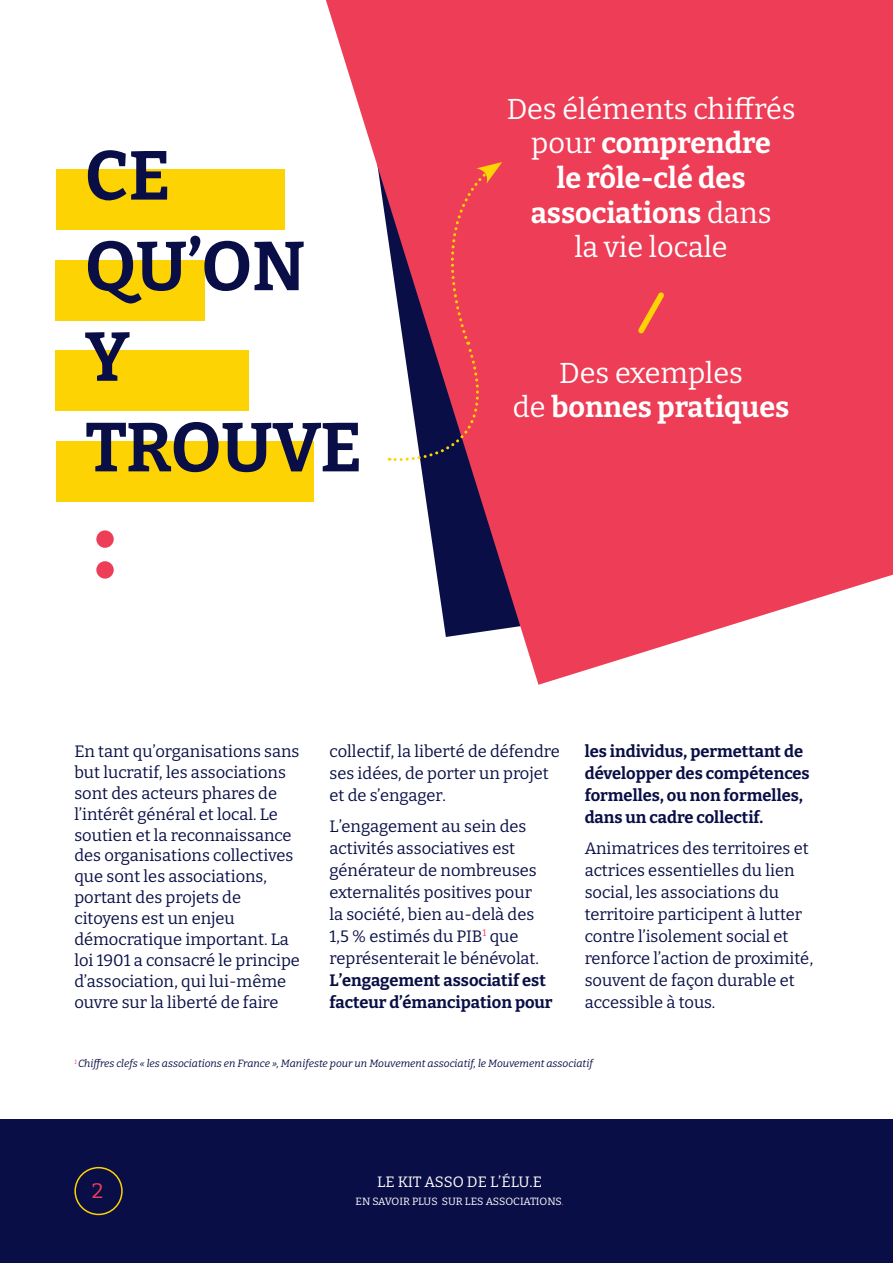
<style>
.page{position:relative;width:893px;height:1263px;background:#fff}
.page>*{position:absolute;margin:0;border:0;box-sizing:border-box;transform-origin:0 0}
.t1{font:700 69px "Bitter";color:#090f46}
.t2{font:28.8px/34.5px "Bitter";color:#fff;text-align:center}
.t3{font:700 28.8px/34.5px "Bitter";color:#fff;text-align:center}
.t4{font:21px "Bitter";color:#ee3d56}
.t5{font:16.5px/22px "Bitter";color:#090f46}
.t6{font:700 16.5px/22px "Bitter";color:#090f46}
.t7{font:15px "Bitter";color:#fff}
.t8{font:italic 10.5px "Bitter";color:#090f46}
.t9{font:10.5px "Bitter";color:#fff}
.s1{font-weight:700}
.s2{font-weight:400}
.s3{color:#ee3d56}
</style>
<div class="page">
<div style="left:0;top:1119px;width:893px;height:144px;background:#090f46"></div>
<div style="left:74px;top:1167px;width:49px;height:48px;border:2px solid #fed304;border-radius:50%"></div>
<svg style="left:326px;top:0;width:567px;height:685px;fill:#ee3d56"></svg>
<div style="left:56px;top:169px;width:229px;height:61px;background:#fed304"></div>
<div style="left:56px;top:260px;width:149px;height:61px;background:#fed304"></div>
<div style="left:56px;top:350px;width:193px;height:61px;background:#fed304"></div>
<div style="left:56px;top:441px;width:257px;height:61px;background:#fed304"></div>
<div style="left:96px;top:530px;width:18px;height:18px;background:#ee3d56;border-radius:50%"></div>
<div style="left:96px;top:561px;width:18px;height:18px;background:#ee3d56;border-radius:50%"></div>
<svg style="left:633px;top:287px;width:36px;height:51px;background:#f0524a"></svg>
<svg style="left:389px;top:162px;width:116px;height:300px;background:#c24b63"></svg>
<p class="t1" style="left:85px;top:132px;width:87px">CE</p>
<p class="t1" style="left:85px;top:222px;width:222px">QU’ON</p>
<p class="t1" style="left:85px;top:313px;width:46px">Y</p>
<p class="t1" style="left:85px;top:403px;width:279px">TROUVE</p>
<p class="t2" style="left:507px;top:91px;width:290px">Des éléments chiffrés pour <span class="s1">comprendre<br>le rôle-clé des associations</span> dans<br>la vie locale</p>
<p class="t3" style="left:513px;top:355px;width:278px"><span class="s2">Des exemples<br>de</span> bonnes pratiques</p>
<p class="t5" style="left:74px;top:741px;width:227px;line-height:20.9px">En tant qu’organisations sans but lucratif, les associations sont des acteurs phares de l’intérêt général et local. Le soutien et la reconnaissance des organisations collectives que sont les associations, portant des projets de citoyens est un enjeu démocratique important. La loi 1901 a consacré le principe d’association, qui lui-même ouvre sur la liberté de faire</p>
<p class="t5" style="left:330px;top:740px;width:232px">collectif, la liberté de défendre ses idées, de porter un projet et de s’engager.</p>
<p class="t5" style="left:330px;top:814px;width:225px">L’engagement au sein des activités associatives est générateur de nombreuses externalités positives pour<br>la société, bien au-delà des<br>1,5 % estimés du PIB<sup>1</sup> que représenterait le bénévolat.<br><span class="s1">L’engagement associatif est facteur d’émancipation pour</span></p>
<p class="t6" style="left:585px;top:740px;width:227px">les individus, permettant de développer des compétences formelles, ou non formelles, dans un cadre collectif.</p>
<p class="t5" style="left:585px;top:836px;width:230px">Animatrices des territoires et actrices essentielles du lien social, les associations du territoire participent à lutter contre l’isolement social et renforce l’action de proximité, souvent de façon durable et accessible à tous.</p>
<p class="t8" style="left:74px;top:1057px;width:520px"><sup>1</sup> Chiffres clefs « les associations en France », Manifeste pour un Mouvement associatif, le Mouvement associatif</p>
<p class="t4" style="left:92px;top:1178px;width:13px">2</p>
<p class="t7" style="left:377px;top:1172px;width:166px">LE KIT ASSO DE L’ÉLU.E</p>
<p class="t9" style="left:355px;top:1195px;width:210px">EN SAVOIR PLUS SUR LES ASSOCIATIONS<span class="s3">.</span></p>
</div>
